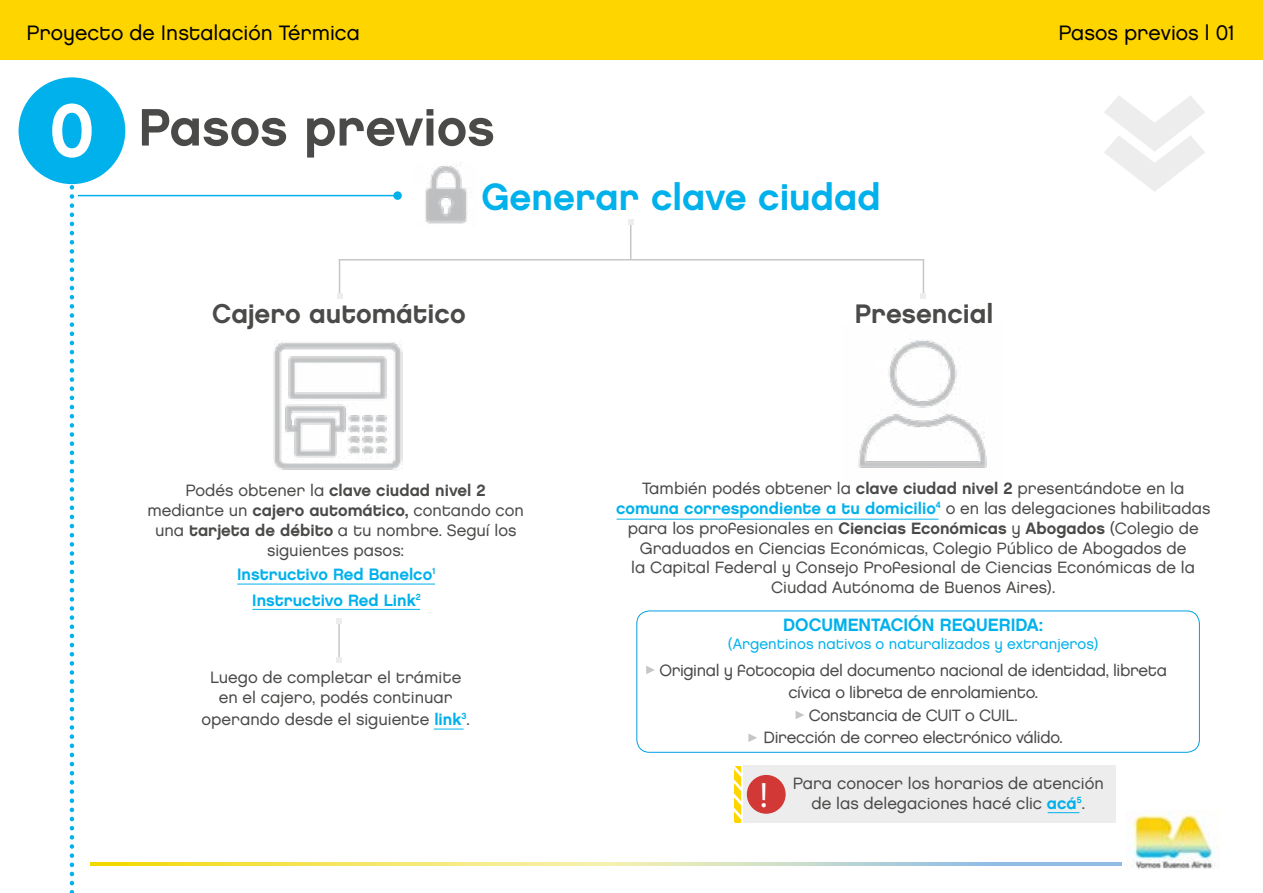
<style>
.page{position:relative;width:1263px;height:893px;background:#fff}
.page>*{position:absolute;margin:0;border:0;box-sizing:border-box;transform-origin:0 0}
.t1{font:76.5px "Chalet New York Nineteen Sixty";color:#fff}
.t2{font:52.5px "Chalet New York Nineteen Eighty";color:#4a4a49}
.t3{font:37.5px "Chalet New York Nineteen Eighty";color:#00b1eb}
.t4{font:35.4px "Myriad Pro";color:#fff}
.t5{font:27px "Chalet New York Nineteen Eighty";color:#4a4a49}
.t6{font:21px "Chalet London Nineteen Eighty";color:#000}
.t7{font:18px "Chalet New York Nineteen Eighty";color:#00b1eb}
.t8{font:16.5px/19.8px "Chalet London Nineteen Eighty";color:#4a4a49;text-align:center}
.t9{font:16.5px/22.5px "Chalet London Nineteen Eighty";letter-spacing:-.02em;color:#4a4a49;text-align:center}
.t10{font:16.5px/25.5px "Chalet New York Nineteen Eighty";color:#00b1eb;text-align:center}
.t11{font:16.5px "Chalet New York Nineteen Eighty";color:#4a4a49}
.t12{font:15px "Chalet London Nineteen Eighty";color:#00b1eb}
.s1{font-family:"Chalet London Nineteen Eighty"}
.s2{font-family:"Chalet New York Nineteen Eighty"}
.s3{font-family:"Chalet New York Nineteen Eighty";color:#00b1eb}
.s4{font-family:"Chalet London Nineteen Eighty";color:#4a4a49}
</style>
<div class="page">
<div style="left:0;top:0;width:1263px;height:60px;background:#ffd500"></div>
<div style="left:743px;top:765px;width:373px;height:58px;background:#ededed"></div>
<hr style="left:1047px;top:812px;width:32px;height:1px;background:#00b1eb">
<svg style="left:734px;top:766px;width:7px;height:57px"></svg>
<div style="left:747px;top:775px;width:39px;height:39px;background:#d23836;border-radius:50%"></div>
<div style="left:19px;top:77px;width:106px;height:107px;background:#00b1eb;border-radius:50%"></div>
<svg style="left:70px;top:187px;width:4px;height:706px"></svg>
<img style="left:425px;top:162px;width:43px;height:62px">
<hr style="left:78px;top:195px;width:320px;height:1px;background:#00b1eb">
<hr style="left:339px;top:259px;width:585px;height:2px;background:#c6c6c6">
<hr style="left:630px;top:222px;width:1px;height:37px;background:#c6c6c6">
<hr style="left:339px;top:259px;width:1px;height:37px;background:#c6c6c6">
<hr style="left:923px;top:260px;width:1px;height:37px;background:#c6c6c6">
<div style="left:393px;top:191px;width:9px;height:9px;background:#00b1eb;border-radius:50%"></div>
<img style="left:273px;top:340px;width:130px;height:130px">
<img style="left:858px;top:340px;width:129px;height:128px">
<svg style="left:91px;top:862px;width:1030px;height:2px;background:#d6db98"></svg>
<svg style="left:91px;top:864px;width:1030px;height:2px;background:#d6db98"></svg>
<svg style="left:628px;top:219px;width:6px;height:6px"></svg>
<svg style="left:337px;top:293px;width:5px;height:6px"></svg>
<svg style="left:920px;top:293px;width:6px;height:6px"></svg>
<hr style="left:338px;top:621px;width:2px;height:38px;background:#c6c6c6">
<svg style="left:336px;top:657px;width:6px;height:5px"></svg>
<svg style="left:336px;top:618px;width:6px;height:6px"></svg>
<hr style="left:237px;top:584px;width:198px;height:1px;background:#00b1eb">
<hr style="left:617px;top:519px;width:321px;height:1px;background:#00b1eb">
<hr style="left:252px;top:609px;width:168px;height:1px;background:#00b1eb">
<svg style="left:434px;top:729px;width:29px;height:1px"></svg>
<div style="left:636px;top:611px;width:564px;height:142px;border:1px solid #009fe3;border-radius:13px"></div>
<svg style="left:646px;top:666px;width:9px;height:8px"></svg>
<svg style="left:796px;top:711px;width:8px;height:8px"></svg>
<svg style="left:748px;top:733px;width:9px;height:9px"></svg>
<svg style="left:1104px;top:96px;width:101px;height:96px"></svg>
<img style="left:1126px;top:810px;width:89px;height:59px">
<p class="t6" style="left:27px;top:20px;width:335px">Proyecto de Instalación Térmica</p>
<p class="t6" style="left:1058px;top:20px;width:178px">Pasos previos | 01</p>
<h1 class="t1" style="left:50px;top:84px;width:46px">0</h1>
<h2 class="t2" style="left:139px;top:95px;width:358px">Pasos previos</h2>
<h3 class="t3" style="left:481px;top:174px;width:401px">Generar clave ciudad</h3>
<h3 class="t5" style="left:212px;top:297px;width:255px">Cajero automático</h3>
<h3 class="t5" style="left:855px;top:297px;width:140px">Presencial</h3>
<p class="t11" style="left:186px;top:481px;width:302px"><span class="s1">Podés obtener la</span> clave ciudad nivel 2</p>
<p class="t8" style="left:147px;top:500px;width:378px">mediante un <span class="s2">cajero automático,</span> contando con una <span class="s2">tarjeta de débito</span> a tu nombre. Seguí los siguientes pasos:</p>
<p class="t10" style="left:237px;top:562px;width:200px">Instructivo Red Banelco<sup>1<br></sup>Instructivo Red Link<sup>2</sup></p>
<p class="t8" style="left:210px;top:668px;width:253px">Luego de completar el trámite en el cajero, podés continuar</p>
<p class="t8" style="left:202px;top:709px;width:270px">operando desde el siguiente <span class="s3">link</span><sup>3</sup>.</p>
<p class="t8" style="left:642px;top:478px;width:544px">También podés obtener la <span class="s2">clave ciudad nivel 2</span> presentándote en la</p>
<p class="t10" style="left:616px;top:495px;width:596px">comuna correspondiente a tu domicilio<sup>4</sup> <span class="s4">o en las delegaciones habilitadas</span></p>
<p class="t8" style="left:628px;top:518px;width:572px">para los profesionales en <span class="s2">Ciencias Económicas</span> y <span class="s2">Abogados</span> (Colegio de Graduados en Ciencias Económicas, Colegio Público de Abogados de<br>la Capital Federal y Consejo Profesional de Ciencias Económicas de la Ciudad Autónoma de Buenos Aires).</p>
<p class="t7" style="left:783px;top:613px;width:261px">DOCUMENTACIÓN REQUERIDA:</p>
<p class="t12" style="left:728px;top:634px;width:372px">(Argentinos nativos o naturalizados y extranjeros)</p>
<p class="t9" style="left:659px;top:659px;width:509px">Original y fotocopia del documento nacional de identidad, libreta cívica o libreta de enrolamiento.<br>Constancia de CUIT o CUIL.<br>Dirección de correo electrónico válido.</p>
<h3 class="t4" style="left:760px;top:774px;width:10px">!</h3>
<p class="t8" style="left:793px;top:773px;width:313px">Para conocer los horarios de atención de las delegaciones hacé clic <span class="s3">acá</span><sup>5</sup>.</p>
</div>
